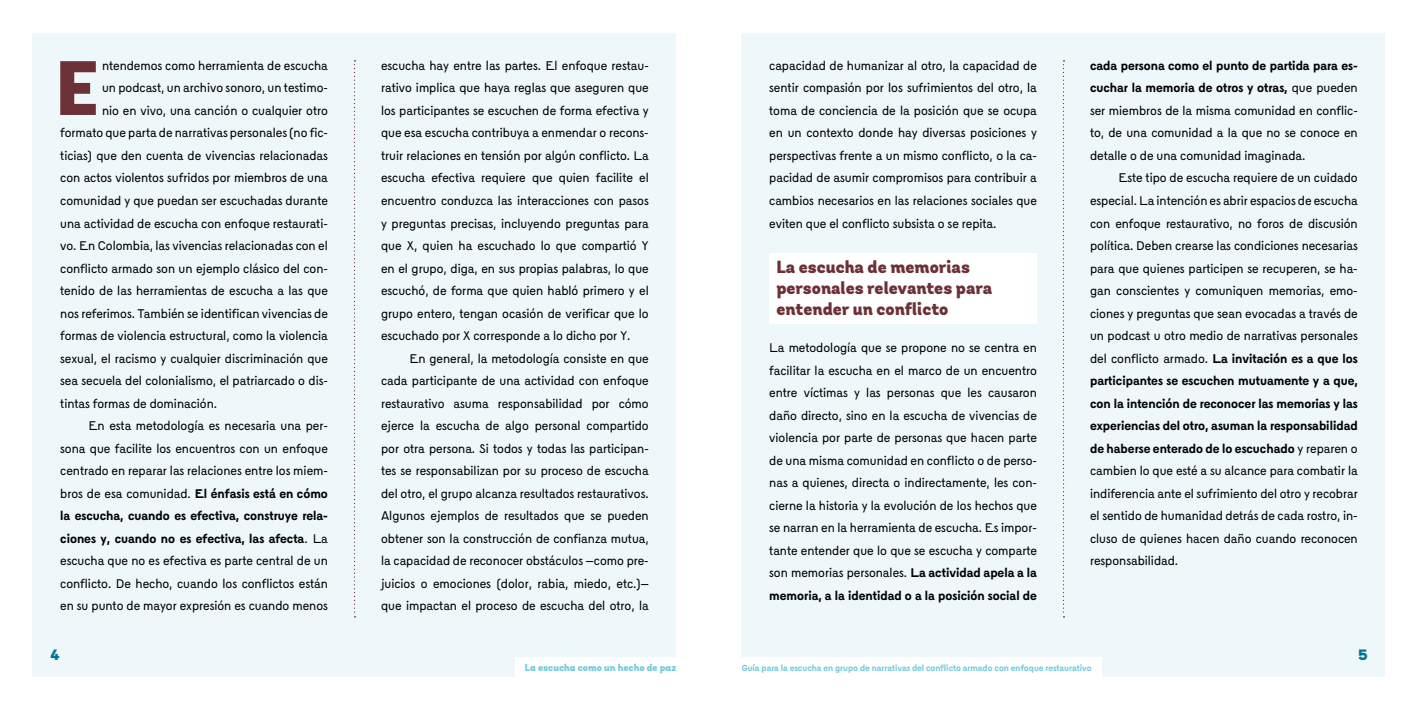
<style>
.page{position:relative;width:1418px;height:709px;background:#fff}
.page>*{position:absolute;margin:0;border:0;box-sizing:border-box;transform-origin:0 0}
.t1{font:900 76.75px "Andes W04";color:#6c3136}
.t2{font:900 17.5px/21px "Andes W04";color:#6c3136}
.t3{font:900 15px "Andes W04";color:#007597}
.t4{font:12.5px/22.5px "blaa";color:#000;text-align:justify}
.t5{font:700 12.5px "blaa";color:#000}
.t6{font:900 10px "Andes W04";color:#75c9db}
.t7{font:700 8.75px "blaa";color:#75c9db}
.s1{font-weight:700}
.s2{font-weight:400}
</style>
<div class="page">
<div style="left:741px;top:33px;width:644px;height:643px;background:#eef8fb"></div>
<div style="left:33px;top:33px;width:643px;height:643px;background:#eef8fb"></div>
<svg style="left:354px;top:60px;width:1px;height:557px"></svg>
<svg style="left:1063px;top:60px;width:1px;height:557px"></svg>
<div style="left:515px;top:657px;width:172px;height:27px;background:#fff"></div>
<div style="left:738px;top:657px;width:363px;height:27px;background:#fff"></div>
<div style="left:769px;top:253px;width:267px;height:70px;background:#fff"></div>
<h1 class="t1" style="left:55px;top:38px;width:45px">E</h1>
<p class="t4" style="left:102px;top:54px;width:227px">ntendemos como herramienta de escucha</p>
<p class="t4" style="left:102px;top:77px;width:227px">un podcast, un archivo sonoro, un testimo-</p>
<p class="t4" style="left:102px;top:99px;width:227px">nio en vivo, una canción o cualquier otro</p>
<p class="t4" style="left:60px;top:122px;width:269px">formato que parta de narrativas personales (no fic-</p>
<p class="t4" style="left:60px;top:144px;width:269px">ticias) que den cuenta de vivencias relacionadas</p>
<p class="t4" style="left:60px;top:167px;width:269px">con actos violentos sufridos por miembros de una</p>
<p class="t4" style="left:60px;top:189px;width:269px">comunidad y que puedan ser escuchadas durante</p>
<p class="t4" style="left:60px;top:212px;width:269px">una actividad de escucha con enfoque restaurati-</p>
<p class="t4" style="left:60px;top:234px;width:269px">vo. En Colombia, las vivencias relacionadas con el</p>
<p class="t4" style="left:60px;top:257px;width:269px">conflicto armado son un ejemplo clásico del con-</p>
<p class="t4" style="left:60px;top:279px;width:269px">tenido de las herramientas de escucha a las que</p>
<p class="t4" style="left:60px;top:302px;width:269px">nos referimos. También se identifican vivencias de</p>
<p class="t4" style="left:60px;top:324px;width:269px">formas de violencia estructural, como la violencia</p>
<p class="t4" style="left:60px;top:347px;width:269px">sexual, el racismo y cualquier discriminación que</p>
<p class="t4" style="left:60px;top:369px;width:269px">sea secuela del colonialismo, el patriarcado o dis-</p>
<p class="t4" style="left:60px;top:392px;width:158px">tintas formas de dominación.</p>
<p class="t4" style="left:89px;top:414px;width:241px">En esta metodología es necesaria una per-</p>
<p class="t4" style="left:60px;top:437px;width:269px">sona que facilite los encuentros con un enfoque</p>
<p class="t4" style="left:60px;top:459px;width:269px">centrado en reparar las relaciones entre los miem-</p>
<p class="t4" style="left:60px;top:482px;width:269px">bros de esa comunidad. <span class="s1">El énfasis está en cómo</span></p>
<p class="t5" style="left:60px;top:507px;width:269px">la escucha, cuando es efectiva, construye rela-</p>
<p class="t5" style="left:60px;top:530px;width:269px">ciones y, cuando no es efectiva, las afecta<span class="s2">. La</span></p>
<p class="t4" style="left:60px;top:549px;width:269px">escucha que no es efectiva es parte central de un</p>
<p class="t4" style="left:60px;top:572px;width:269px">conflicto. De hecho, cuando los conflictos están</p>
<p class="t4" style="left:60px;top:594px;width:269px">en su punto de mayor expresión es cuando menos</p>
<p class="t4" style="left:381px;top:54px;width:269px">escucha hay entre las partes. El enfoque restau&shy;rativo implica que haya reglas que aseguren que los participantes se escuchen de forma efectiva y que esa escucha contribuya a enmendar o recons&shy;truir relaciones en tensión por algún conflicto. La escucha efectiva requiere que quien facilite el encuentro conduzca las interacciones con pasos y preguntas precisas, incluyendo preguntas para que X, quien ha escuchado lo que compartió Y en el grupo, diga, en sus propias palabras, lo que escuchó, de forma que quien habló primero y el grupo entero, tengan ocasión de verificar que lo escuchado por X corresponde a lo dicho por Y.</p>
<p class="t4" style="left:381px;top:347px;width:269px;text-indent:28px">En general, la metodología consiste en que cada participante de una actividad con enfoque restaurativo asuma responsabilidad por cómo ejerce la escucha de algo personal compartido por otra persona. Si todos y todas las participan&shy;tes se responsabilizan por su proceso de escucha del otro, el grupo alcanza resultados restaurativos.<br>Algunos ejemplos de resultados que se pueden obtener son la construcción de confianza mutua, la capacidad de reconocer obstáculos –como pre&shy;juicios o emociones (dolor, rabia, miedo, etc.)– que impactan el proceso de escucha del otro, la</p>
<p class="t4" style="left:769px;top:54px;width:269px">capacidad de humanizar al otro, la capacidad de sentir compasión por los sufrimientos del otro, la toma de conciencia de la posición que se ocupa en un contexto donde hay diversas posiciones y perspectivas frente a un mismo conflicto, o la ca&shy;pacidad de asumir compromisos para contribuir a cambios necesarios en las relaciones sociales que eviten que el conflicto subsista o se repita.</p>
<h2 class="t2" style="left:776px;top:257px;width:217px">La escucha de memorias personales relevantes para entender un conflicto</h2>
<p class="t4" style="left:769px;top:336px;width:269px">La metodología que se propone no se centra en facilitar la escucha en el marco de un encuentro entre víctimas y las personas que les causaron daño directo, sino en la escucha de vivencias de violencia por parte de personas que hacen parte de una misma comunidad en conflicto o de perso&shy;nas a quienes, directa o indirectamente, les con&shy;cierne la historia y la evolución de los hechos que se narran en la herramienta de escucha. Es impor&shy;tante entender que lo que se escucha y comparte son memorias personales. <span class="s1">La actividad apela a la memoria, a la identidad o a la posición social de</span></p>
<p class="t4" style="left:1090px;top:54px;width:269px"><span class="s1">cada persona como el punto de partida para es&shy;cuchar la memoria de otros y otras,</span> que pueden ser miembros de la misma comunidad en conflic&shy;to, de una comunidad a la que no se conoce en detalle o de una comunidad imaginada.</p>
<p class="t4" style="left:1090px;top:167px;width:269px;text-indent:28px">Este tipo de escucha requiere de un cuidado especial. La intención es abrir espacios de escucha con enfoque restaurativo, no foros de discusión política. Deben crearse las condiciones necesarias para que quienes participen se recuperen, se ha&shy;gan conscientes y comuniquen memorias, emo&shy;ciones y preguntas que sean evocadas a través de un podcast u otro medio de narrativas personales del conflicto armado. <span class="s1">La invitación es a que los participantes se escuchen mutuamente y a que, con la intención de reconocer las memorias y las experiencias del otro, asuman la responsabilidad de haberse enterado de lo escuchado</span> y reparen o cambien lo que esté a su alcance para combatir la indiferencia ante el sufrimiento del otro y recobrar el sentido de humanidad detrás de cada rostro, in&shy;cluso de quienes hacen daño cuando reconocen responsabilidad.</p>
<p class="t3" style="left:50px;top:644px;width:11px">4</p>
<p class="t3" style="left:1357px;top:644px;width:11px">5</p>
<p class="t6" style="left:525px;top:661px;width:153px">La escucha como un hecho de paz</p>
<p class="t7" style="left:741px;top:662px;width:351px">Guía para la escucha en grupo de narrativas del conflicto armado con enfoque restaurativo</p>
</div>
